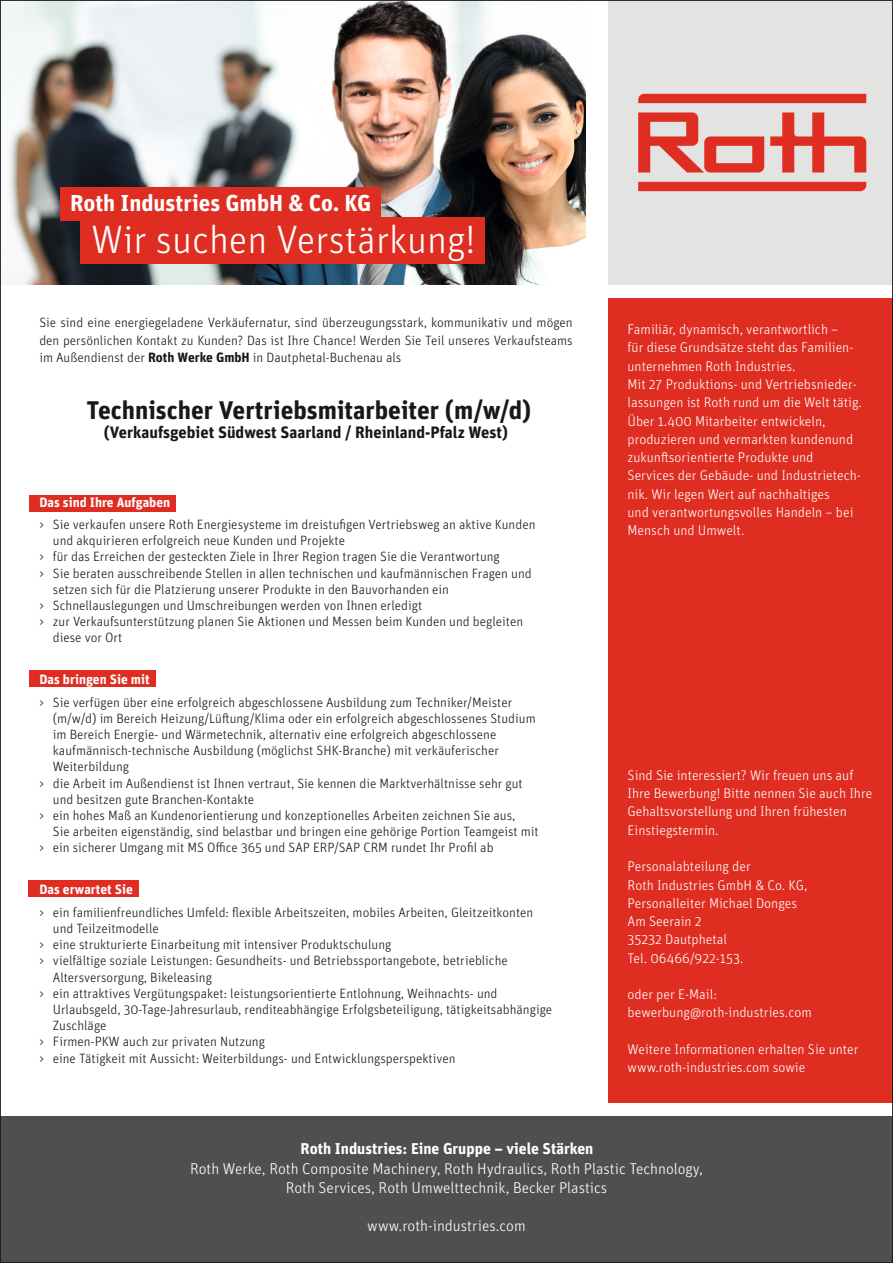
<style>
.page{position:relative;width:893px;height:1263px;background:#fff}
.page>*{position:absolute;margin:0;border:0;box-sizing:border-box;transform-origin:0 0}
.t1{font:300 39.6px "Unit OT";color:#fff}
.t2{font:700 25.5px "Unit OT";color:#171818}
.t3{font:700 23.1px "Unit OT";color:#fff}
.t4{font:700 16.5px "Unit OT";color:#171818}
.t5{font:300 15.6px/18.8px "Unit OT";color:#fff;text-align:center}
.t6{font:700 15.6px "Unit OT";color:#fff}
.t7{font:300 14.1px/18.3px "Unit OT";color:#fff}
.t8{font:300 13.5px/17.5px "Unit OT";color:#171818;text-align:justify}
.t9{font:700 13.5px "Unit OT";color:#fff}
.s1{font-weight:700}
</style>
<div class="page">
<img style="left:2px;top:2px;width:584px;height:283px">
<div style="left:608px;top:0;width:285px;height:285px;background:#e3e3e2"></div>
<div style="left:0;top:1116px;width:893px;height:147px;background:#4f4f4f"></div>
<div style="left:608px;top:299px;width:285px;height:804px;background:#df2d21"></div>
<div style="left:29px;top:495px;width:147px;height:16px;background:#df2d21"></div>
<div style="left:60px;top:187px;width:321px;height:33px;background:#df2d21"></div>
<div style="left:81px;top:217px;width:404px;height:47px;background:#df2d21"></div>
<div style="left:638px;top:182px;width:228px;height:9px;background:#df2d21"></div>
<div style="left:638px;top:94px;width:228px;height:9px;background:#df2d21"></div>
<svg style="left:770px;top:112px;width:96px;height:60px"></svg>
<svg style="left:638px;top:112px;width:126px;height:60px"></svg>
<div style="left:29px;top:671px;width:126px;height:16px;background:#df2d21"></div>
<div style="left:29px;top:881px;width:110px;height:16px;background:#df2d21"></div>
<h3 class="t3" style="left:70px;top:188px;width:303px">Roth Industries GmbH &amp; Co. KG</h3>
<h1 class="t1" style="left:91px;top:216px;width:386px">Wir suchen Verstärkung!</h1>
<p class="t8" style="left:39px;top:314px;width:535px">Sie sind eine energiegeladene Verkäufernatur, sind überzeugungsstark, kommunikativ und mögen den persönlichen Kontakt zu Kunden? Das ist Ihre Chance! Werden Sie Teil unseres Verkaufsteams im Außendienst der <span class="s1">Roth Werke GmbH</span> in Dautphetal-Buchenau als</p>
<h2 class="t2" style="left:86px;top:393px;width:446px">Technischer Vertriebsmitarbeiter (m/w/d)</h2>
<p class="t4" style="left:104px;top:422px;width:406px">(Verkaufsgebiet Südwest Saarland / Rheinland-Pfalz West)</p>
<p class="t9" style="left:39px;top:493px;width:132px">Das sind Ihre Aufgaben</p>
<p class="t8" style="left:39px;top:516px;width:498px">&gt; Sie verkaufen unsere Roth Energiesysteme im dreistufigen Vertriebsweg an aktive Kunden</p>
<p class="t8" style="left:53px;top:532px;width:294px">und akquirieren erfolgreich neue Kunden und Projekte</p>
<p class="t8" style="left:39px;top:548px;width:462px">&gt; für das Erreichen der gesteckten Ziele in Ihrer Region tragen Sie die Verantwortung</p>
<p class="t8" style="left:39px;top:564px;width:494px">&gt; Sie beraten ausschreibende Stellen in allen technischen und kaufmännischen Fragen und</p>
<p class="t8" style="left:53px;top:580px;width:398px">setzen sich für die Platzierung unserer Produkte in den Bauvorhanden ein</p>
<p class="t8" style="left:39px;top:597px;width:384px">&gt; Schnellauslegungen und Umschreibungen werden von Ihnen erledigt</p>
<p class="t8" style="left:39px;top:613px;width:485px">&gt; zur Verkaufsunterstützung planen Sie Aktionen und Messen beim Kunden und begleiten</p>
<p class="t8" style="left:53px;top:629px;width:71px">diese vor Ort</p>
<p class="t9" style="left:39px;top:670px;width:112px">Das bringen Sie mit</p>
<p class="t8" style="left:39px;top:693px;width:474px">&gt; Sie verfügen über eine erfolgreich abgeschlossene Ausbildung zum Techniker/Meister</p>
<p class="t8" style="left:53px;top:709px;width:484px">(m/w/d) im Bereich Heizung/Lüftung/Klima oder ein erfolgreich abgeschlossenes Studium</p>
<p class="t8" style="left:53px;top:726px;width:445px">im Bereich Energie- und Wärmetechnik, alternativ eine erfolgreich abgeschlossene</p>
<p class="t8" style="left:53px;top:742px;width:447px">kaufmännisch-technische Ausbildung (möglichst SHK-Branche) mit verkäuferischer</p>
<p class="t8" style="left:53px;top:758px;width:78px">Weiterbildung</p>
<p class="t8" style="left:39px;top:774px;width:485px">&gt; die Arbeit im Außendienst ist Ihnen vertraut, Sie kennen die Marktverhältnisse sehr gut</p>
<p class="t8" style="left:53px;top:790px;width:203px">und besitzen gute Branchen-Kontakte</p>
<p class="t8" style="left:39px;top:807px;width:478px">&gt; ein hohes Maß an Kundenorientierung und konzeptionelles Arbeiten zeichnen Sie aus,</p>
<p class="t8" style="left:53px;top:823px;width:487px">Sie arbeiten eigenständig, sind belastbar und bringen eine gehörige Portion Teamgeist mit</p>
<p class="t8" style="left:39px;top:839px;width:456px">&gt; ein sicherer Umgang mit MS Office 365 und SAP ERP/SAP CRM rundet Ihr Profil ab</p>
<p class="t9" style="left:39px;top:880px;width:95px">Das erwartet Sie</p>
<p class="t8" style="left:39px;top:903px;width:495px">&gt; ein familienfreundliches Umfeld: flexible Arbeitszeiten, mobiles Arbeiten, Gleitzeitkonten</p>
<p class="t8" style="left:53px;top:920px;width:107px">und Teilzeitmodelle</p>
<p class="t8" style="left:39px;top:936px;width:354px">&gt; eine strukturierte Einarbeitung mit intensiver Produktschulung</p>
<p class="t8" style="left:39px;top:952px;width:470px">&gt; vielfältige soziale Leistungen: Gesundheits- und Betriebssportangebote, betriebliche</p>
<p class="t8" style="left:53px;top:968px;width:161px">Altersversorgung, Bikeleasing</p>
<p class="t8" style="left:39px;top:984px;width:460px">&gt; ein attraktives Vergütungspaket: leistungsorientierte Entlohnung, Weihnachts- und</p>
<p class="t8" style="left:53px;top:1001px;width:501px">Urlaubsgeld, 30-Tage-Jahresurlaub, renditeabhängige Erfolgsbeteiligung, tätigkeitsabhängige</p>
<p class="t8" style="left:53px;top:1017px;width:55px">Zuschläge</p>
<p class="t8" style="left:39px;top:1033px;width:227px">&gt; Firmen-PKW auch zur privaten Nutzung</p>
<p class="t8" style="left:39px;top:1049px;width:418px">&gt; eine Tätigkeit mit Aussicht: Weiterbildungs- und Entwicklungsperspektiven</p>
<p class="t6" style="left:301px;top:1138px;width:294px">Roth Industries: Eine Gruppe – viele Stärken</p>
<p class="t7" style="left:627px;top:320px;width:236px">Familiär, dynamisch, verantwortlich –<br>für diese Grundsätze steht das Familien&shy;unternehmen Roth Industries.<br>Mit 27 Produktions- und Vertriebsnieder&shy;lassungen ist Roth rund um die Welt tätig.<br>Über 1.400 Mitarbeiter entwickeln, produzieren und vermarkten kundenund zukunftsorientierte Produkte und Services der Gebäude- und Industrietech&shy;nik. Wir legen Wert auf nachhaltiges<br>und verantwortungsvolles Handeln – bei Mensch und Umwelt.</p>
<p class="t7" style="left:627px;top:766px;width:246px">Sind Sie interessiert? Wir freuen uns auf Ihre Bewerbung! Bitte nennen Sie auch Ihre Gehaltsvorstellung und Ihren frühesten Einstiegstermin.</p>
<p class="t7" style="left:627px;top:857px;width:181px">Personalabteilung der<br>Roth Industries GmbH &amp; Co. KG,<br>Personalleiter Michael Donges<br>Am Seerain 2<br>35232 Dautphetal<br>Tel. 06466/922-153.</p>
<p class="t7" style="left:627px;top:985px;width:186px">oder per E-Mail: bewerbung@roth-industries.com</p>
<p class="t7" style="left:627px;top:1040px;width:233px">Weitere Informationen erhalten Sie unter www.roth-industries.com sowie</p>
<p class="t5" style="left:190px;top:1159px;width:514px">Roth Werke, Roth Composite Machinery, Roth Hydraulics, Roth Plastic Technology,<br>Roth Services, Roth Umwelttechnik, Becker Plastics</p>
<p class="t5" style="left:367px;top:1216px;width:160px">www.roth-industries.com</p>
</div>
